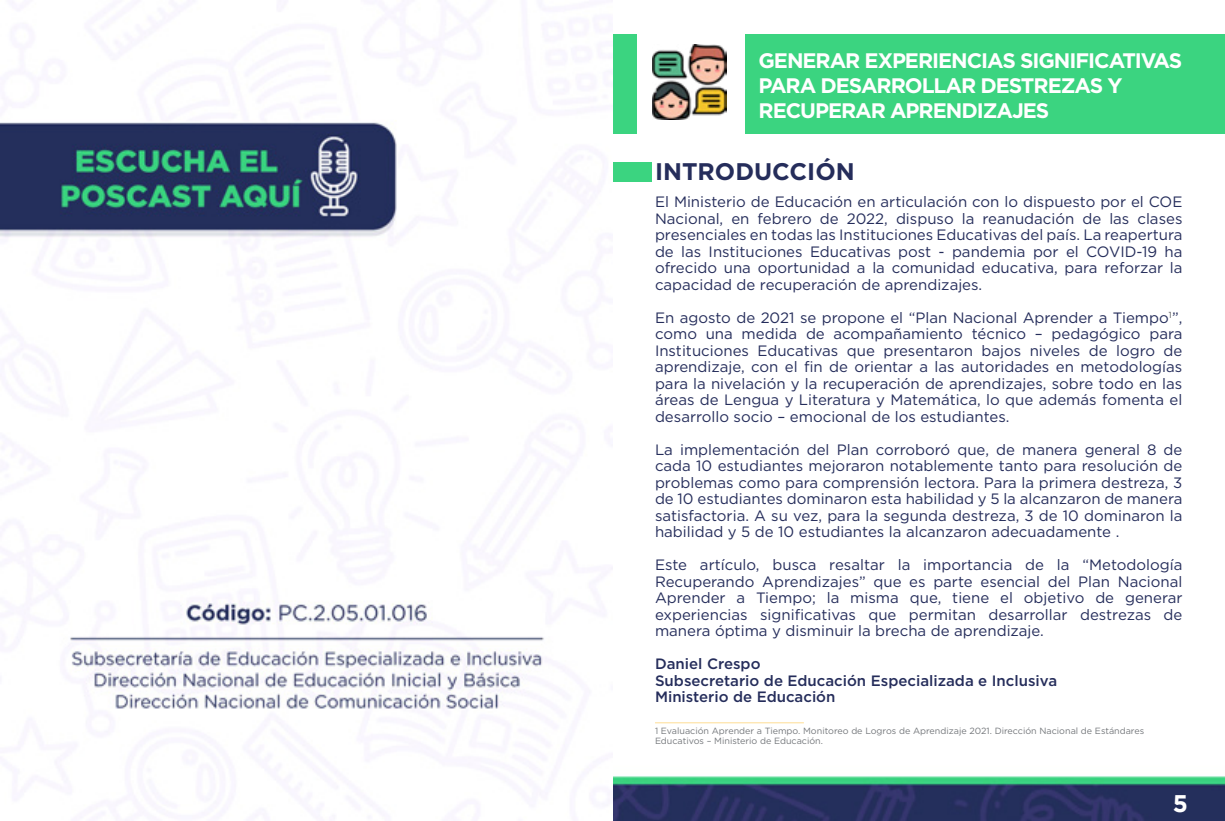
<style>
.page{position:relative;width:1225px;height:821px;background:#fff}
.page>*{position:absolute;margin:0;border:0;box-sizing:border-box;transform-origin:0 0}
.t1{font:700 24px "Gotham";color:#252d5b}
.t2{font:700 24px "Gotham";color:#fff}
.t3{font:700 21px/25.2px "Gotham";letter-spacing:-.05em;color:#fff}
.t4{font:15px/16.5px "Gotham";color:#252d5b;text-align:justify}
.t5{font:500 15px/16.5px "Gotham";color:#252d5b}
.t6{font:9px/10.8px "Gotham";color:#74777b}
</style>
<div class="page">
<img style="left:612px;top:162px;width:613px;height:659px">
<div style="left:612px;top:34px;width:613px;height:100px;background:#3bd480"></div>
<hr style="left:655px;top:722px;width:149px;height:1px;background:#fedd93">
<div style="left:637px;top:28px;width:107px;height:110px;background:#fff"></div>
<img style="left:652px;top:45px;width:74px;height:74px">
<div style="left:612px;top:163px;width:40px;height:19px;background:#3bd480"></div>
<img style="left:0;top:2px;width:612px;height:814px">
<div style="left:26px;top:130px;width:351px;height:95px;border:2px solid #242f5c"></div>
<h2 class="t3" style="left:758px;top:48px;width:425px">GENERAR EXPERIENCIAS SIGNIFICATIVAS<br>PARA DESARROLLAR DESTREZAS Y<br>RECUPERAR APRENDIZAJES</h2>
<h1 class="t1" style="left:655px;top:156px;width:201px">INTRODUCCIÓN</h1>
<p class="t4" style="left:655px;top:193px;width:529px">El Ministerio de Educación en articulación con lo dispuesto por el COE Nacional, en febrero de 2022, dispuso la reanudación de las clases presenciales en todas las Instituciones Educativas del país. La reapertura de las Instituciones Educativas post - pandemia por el COVID-19 ha ofrecido una oportunidad a la comunidad educativa, para reforzar la capacidad de recuperación de aprendizajes.</p>
<p class="t4" style="left:655px;top:309px;width:529px">En agosto de 2021 se propone el “Plan Nacional Aprender a Tiempo<sup>1</sup>”, como una medida de acompañamiento técnico – pedagógico para Instituciones Educativas que presentaron bajos niveles de logro de aprendizaje, con el fin de orientar a las autoridades en metodologías para la nivelación y la recuperación de aprendizajes, sobre todo en las áreas de Lengua y Literatura y Matemática, lo que además fomenta el desarrollo socio – emocional de los estudiantes.</p>
<p class="t4" style="left:655px;top:441px;width:529px">La implementación del Plan corroboró que, de manera general 8 de cada 10 estudiantes mejoraron notablemente tanto para resolución de problemas como para comprensión lectora. Para la primera destreza, 3 de 10 estudiantes dominaron esta habilidad y 5 la alcanzaron de manera satisfactoria. A su vez, para la segunda destreza, 3 de 10 dominaron la habilidad y 5 de 10 estudiantes la alcanzaron adecuadamente .</p>
<p class="t4" style="left:655px;top:556px;width:529px">Este artículo, busca resaltar la importancia de la “Metodología Recuperando Aprendizajes” que es parte esencial del Plan Nacional Aprender a Tiempo; la misma que, tiene el objetivo de generar experiencias significativas que permitan desarrollar destrezas de manera óptima y disminuir la brecha de aprendizaje.</p>
<p class="t5" style="left:655px;top:655px;width:404px">Daniel Crespo<br>Subsecretario de Educación Especializada e Inclusiva<br>Ministerio de Educación</p>
<p class="t6" style="left:655px;top:725px;width:491px">1 Evaluación Aprender a Tiempo. Monitoreo de Logros de Aprendizaje 2021. Dirección Nacional de Estándares<br>Educativos – Ministerio de Educación.</p>
<h1 class="t2" style="left:1172px;top:790px;width:17px">5</h1>
</div>
